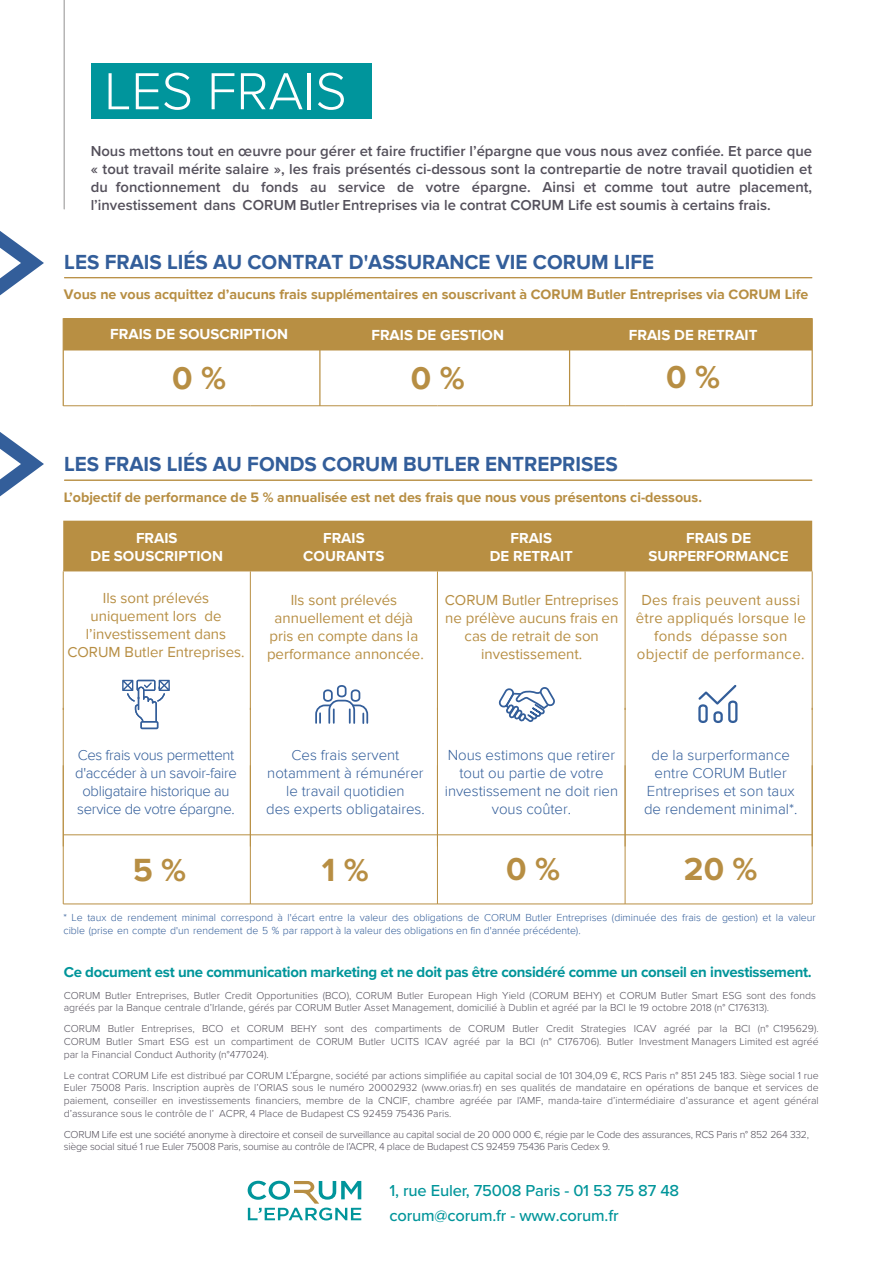
<style>
.page{position:relative;width:893px;height:1263px;background:#fff}
.page>*{position:absolute;margin:0;border:0;box-sizing:border-box;transform-origin:0 0}
.t1{font:300 54px "Proxima Nova";color:#fff}
.t2{font:700 33px "Proxima Nova";color:#b78e43}
.t3{font:700 21px "Proxima Nova";color:#335e9a}
.t4{font:500 16.5px/25.5px "Proxima Nova";letter-spacing:-.01em;color:#00959a}
.t5{font:600 15px/18px "Proxima Nova";color:#54505b;text-align:justify}
.t6{font:300 15px/18px "Proxima Nova";color:#335e9a;text-align:center}
.t7{font:15px/18px "Proxima Nova";color:#b78e43;text-align:center}
.t8{font:700 15px/18px "Proxima Nova";color:#fff;text-align:center}
.t9{font:700 15px "Proxima Nova";letter-spacing:-.02em;color:#00959a}
.t10{font:300 15px/18px "Proxima Nova";letter-spacing:-.02em;color:#335e9a;text-align:center}
.t11{font:15px/18px "Proxima Nova";letter-spacing:.02em;color:#b78e43;text-align:center}
.t12{font:700 14.25px "Proxima Nova";color:#b78e43}
.t13{font:300 10.5px/12.6px "Proxima Nova";color:#54505b;text-align:justify}
.t14{font:300 10.5px/12.6px "Proxima Nova";letter-spacing:-.025em;color:#54505b}
.t15{font:300 10.5px/12.6px "Proxima Nova";color:#335e9a}
</style>
<div class="page">
<svg style="left:248px;top:1181px;width:113px;height:39px"></svg>
<hr style="left:64px;top:0;width:1px;height:209px;background:#231f20">
<div style="left:91px;top:64px;width:281px;height:55px;background:#00959c"></div>
<svg style="left:0;top:231px;width:44px;height:64px"></svg>
<svg style="left:122px;top:680px;width:48px;height:41px"></svg>
<div style="left:140px;top:721px;width:19px;height:8px;border:2px solid #335e9a"></div>
<svg style="left:315px;top:685px;width:54px;height:39px"></svg>
<div style="left:63px;top:521px;width:749px;height:50px;background:#b88f43"></div>
<hr style="left:63px;top:571px;width:187px;height:1px;background:#b88f43">
<hr style="left:250px;top:571px;width:187px;height:1px;background:#b88f43">
<hr style="left:250px;top:571px;width:1px;height:139px;background:#b88f43">
<hr style="left:437px;top:571px;width:188px;height:1px;background:#b88f43">
<hr style="left:437px;top:571px;width:1px;height:139px;background:#b88f43">
<hr style="left:625px;top:571px;width:187px;height:1px;background:#b88f43">
<hr style="left:625px;top:571px;width:1px;height:139px;background:#b88f43">
<svg style="left:498px;top:687px;width:57px;height:35px"></svg>
<svg style="left:698px;top:685px;width:40px;height:38px"></svg>
<hr style="left:63px;top:903px;width:187px;height:1px;background:#b88f43">
<hr style="left:250px;top:903px;width:187px;height:1px;background:#b88f43">
<hr style="left:437px;top:903px;width:188px;height:1px;background:#b88f43">
<hr style="left:625px;top:903px;width:187px;height:1px;background:#b88f43">
<svg style="left:0;top:432px;width:44px;height:64px"></svg>
<hr style="left:250px;top:708px;width:1px;height:138px;background:#b88f43">
<hr style="left:437px;top:708px;width:1px;height:138px;background:#b88f43">
<hr style="left:625px;top:708px;width:1px;height:138px;background:#b88f43">
<hr style="left:250px;top:765px;width:1px;height:139px;background:#b88f43">
<hr style="left:437px;top:765px;width:1px;height:139px;background:#b88f43">
<hr style="left:625px;top:765px;width:1px;height:139px;background:#b88f43">
<hr style="left:63px;top:571px;width:1px;height:139px;background:#b88f43">
<hr style="left:63px;top:708px;width:1px;height:138px;background:#b88f43">
<hr style="left:63px;top:765px;width:1px;height:139px;background:#b88f43">
<hr style="left:812px;top:571px;width:1px;height:139px;background:#b88f43">
<hr style="left:812px;top:708px;width:1px;height:138px;background:#b88f43">
<hr style="left:812px;top:765px;width:1px;height:139px;background:#b88f43">
<div style="left:64px;top:318px;width:748px;height:32px;background:#b88f43"></div>
<hr style="left:320px;top:318px;width:1px;height:88px;background:#b88f43">
<hr style="left:569px;top:318px;width:1px;height:88px;background:#b88f43">
<hr style="left:63px;top:318px;width:1px;height:88px;background:#b88f43">
<hr style="left:812px;top:318px;width:1px;height:88px;background:#b88f43">
<hr style="left:63px;top:405px;width:187px;height:1px;background:#b88f43">
<hr style="left:250px;top:405px;width:187px;height:1px;background:#b88f43">
<hr style="left:437px;top:405px;width:188px;height:1px;background:#b88f43">
<hr style="left:625px;top:405px;width:187px;height:1px;background:#b88f43">
<hr style="left:64px;top:277px;width:748px;height:1px;background:#b88f43">
<hr style="left:64px;top:480px;width:748px;height:1px;background:#b88f43">
<hr style="left:63px;top:834px;width:187px;height:1px;background:#b88f43">
<hr style="left:250px;top:834px;width:187px;height:1px;background:#b88f43">
<hr style="left:437px;top:834px;width:188px;height:1px;background:#b88f43">
<hr style="left:625px;top:834px;width:187px;height:1px;background:#b88f43">
<h1 class="t1" style="left:104px;top:51px;width:244px">LES FRAIS</h1>
<p class="t5" style="left:91px;top:142px;width:723px">Nous mettons tout en œuvre pour gérer et faire fructifier l’épargne que vous nous avez confiée. Et parce que « tout travail mérite salaire », les frais présentés ci-dessous sont la contrepartie de notre travail quotidien et du fonctionnement du fonds au service de votre épargne. Ainsi et comme tout autre placement, l’investissement dans CORUM Butler Entreprises via le contrat CORUM Life est soumis à certains frais.</p>
<h3 class="t3" style="left:64px;top:249px;width:591px">LES FRAIS LIÉS AU CONTRAT D'ASSURANCE VIE CORUM LIFE</h3>
<h3 class="t12" style="left:64px;top:286px;width:746px">Vous ne vous acquittez d’aucuns frais supplémentaires en souscrivant à CORUM Butler Entreprises via CORUM Life</h3>
<h3 class="t8" style="left:110px;top:326px;width:179px">FRAIS DE SOUSCRIPTION</h3>
<h3 class="t8" style="left:371px;top:326px;width:134px">FRAIS DE GESTION</h3>
<h3 class="t8" style="left:629px;top:326px;width:130px">FRAIS DE RETRAIT</h3>
<h2 class="t2" style="left:172px;top:359px;width:55px">0 %</h2>
<h2 class="t2" style="left:411px;top:359px;width:55px">0 %</h2>
<h2 class="t2" style="left:666px;top:352px;width:55px">0 %</h2>
<h3 class="t3" style="left:64px;top:452px;width:555px">LES FRAIS LIÉS AU FONDS CORUM BUTLER ENTREPRISES</h3>
<h3 class="t12" style="left:64px;top:486px;width:640px">L’objectif de performance de 5 % annualisée est net des frais que nous vous présentons ci-dessous.</h3>
<h3 class="t8" style="left:91px;top:528px;width:134px">FRAIS<br>DE SOUSCRIPTION</h3>
<h3 class="t8" style="left:303px;top:528px;width:83px">FRAIS<br>COURANTS</h3>
<h3 class="t8" style="left:490px;top:528px;width:85px">FRAIS<br>DE RETRAIT</h3>
<h3 class="t8" style="left:649px;top:528px;width:142px">FRAIS DE<br>SURPERFORMANCE</h3>
<h3 class="t7" style="left:67px;top:589px;width:179px">Ils sont prélevés uniquement lors de l’investissement dans<br>CORUM Butler Entreprises.</h3>
<h3 class="t7" style="left:267px;top:591px;width:158px">Ils sont prélevés annuellement et déjà pris en compte dans la performance annoncée.</h3>
<h3 class="t7" style="left:445px;top:591px;width:175px">CORUM Butler Entreprises ne prélève aucuns frais en cas de retrait de son investissement.</h3>
<h3 class="t11" style="left:636px;top:591px;width:172px">Des frais peuvent aussi être appliqués lorsque le fonds dépasse son objectif de performance.</h3>
<h3 class="t10" style="left:75px;top:746px;width:163px">Ces frais vous permettent d'accéder à un savoir-faire obligataire historique au service de votre épargne.</h3>
<h3 class="t6" style="left:266px;top:746px;width:160px">Ces frais servent notamment à rémunérer le travail quotidien<br>des experts obligataires.</h3>
<h3 class="t6" style="left:445px;top:746px;width:175px">Nous estimons que retirer tout ou partie de votre investissement ne doit rien vous coûter.</h3>
<h3 class="t6" style="left:644px;top:746px;width:155px">de la surperformance entre CORUM Butler<br>Entreprises et son taux de rendement minimal*.</h3>
<h2 class="t2" style="left:133px;top:851px;width:55px">5 %</h2>
<h2 class="t2" style="left:322px;top:851px;width:48px">1 %</h2>
<h2 class="t2" style="left:684px;top:844px;width:75px">20 %</h2>
<h2 class="t2" style="left:506px;top:844px;width:55px">0 %</h2>
<p class="t15" style="left:63px;top:912px;width:754px">* Le taux de rendement minimal correspond à l'écart entre la valeur des obligations de CORUM Butler Entreprises (diminuée des frais de gestion) et la valeur cible (prise en compte d'un rendement de 5 % par rapport à la valeur des obligations en fin d'année précédente).</p>
<h3 class="t9" style="left:64px;top:964px;width:749px">Ce document est une communication marketing et ne doit pas être considéré comme un conseil en investissement.</h3>
<p class="t13" style="left:64px;top:988px;width:754px">CORUM Butler Entreprises, Butler Credit Opportunities (BCO), CORUM Butler European High Yield (CORUM BEHY) et CORUM Butler Smart ESG sont des fonds agréés par la Banque centrale d’IrIande, gérés par CORUM Butler Asset Management, domicilié à Dublin et agréé par la BCI le 19 octobre 2018 (n° C176313).</p>
<p class="t13" style="left:64px;top:1022px;width:756px">CORUM Butler Entreprises, BCO et CORUM BEHY sont des compartiments de CORUM Butler Credit Strategies ICAV agréé par la BCI (n° C195629).<br>CORUM Butler Smart ESG est un compartiment de CORUM Butler UCITS ICAV agréé par la BCI (n° C176706). Butler Investment Managers Limited est agréé par la Financial Conduct Authority (n°477024).</p>
<p class="t13" style="left:64px;top:1068px;width:756px">Le contrat CORUM Life est distribué par CORUM L’Épargne, société par actions simplifiée au capital social de 101 304,09 €, RCS Paris n° 851 245 183. Siège social 1 rue Euler 75008 Paris. Inscription auprès de l’ORIAS sous le numéro 20002932 (www.orias.fr) en ses qualités de mandataire en opérations de banque et services de paiement, conseiller en investissements financiers, membre de la CNCIF, chambre agréée par l’AMF, manda-taire d’intermédiaire d’assurance et agent général d’assurance sous le contrôle de l’ ACPR, 4 Place de Budapest CS 92459 75436 Paris.</p>
<p class="t14" style="left:64px;top:1127px;width:747px">CORUM Life est une société anonyme à directoire et conseil de surveillance au capital social de 20 000 000 €, régie par le Code des assurances, RCS Paris n° 852 264 332, siège social situé 1 rue Euler 75008 Paris, soumise au contrôle de l’ACPR, 4 place de Budapest CS 92459 75436 Paris Cedex 9.</p>
<h3 class="t4" style="left:389px;top:1177px;width:291px">1, rue Euler, 75008 Paris - 01 53 75 87 48 corum@corum.fr - www.corum.fr</h3>
</div>
